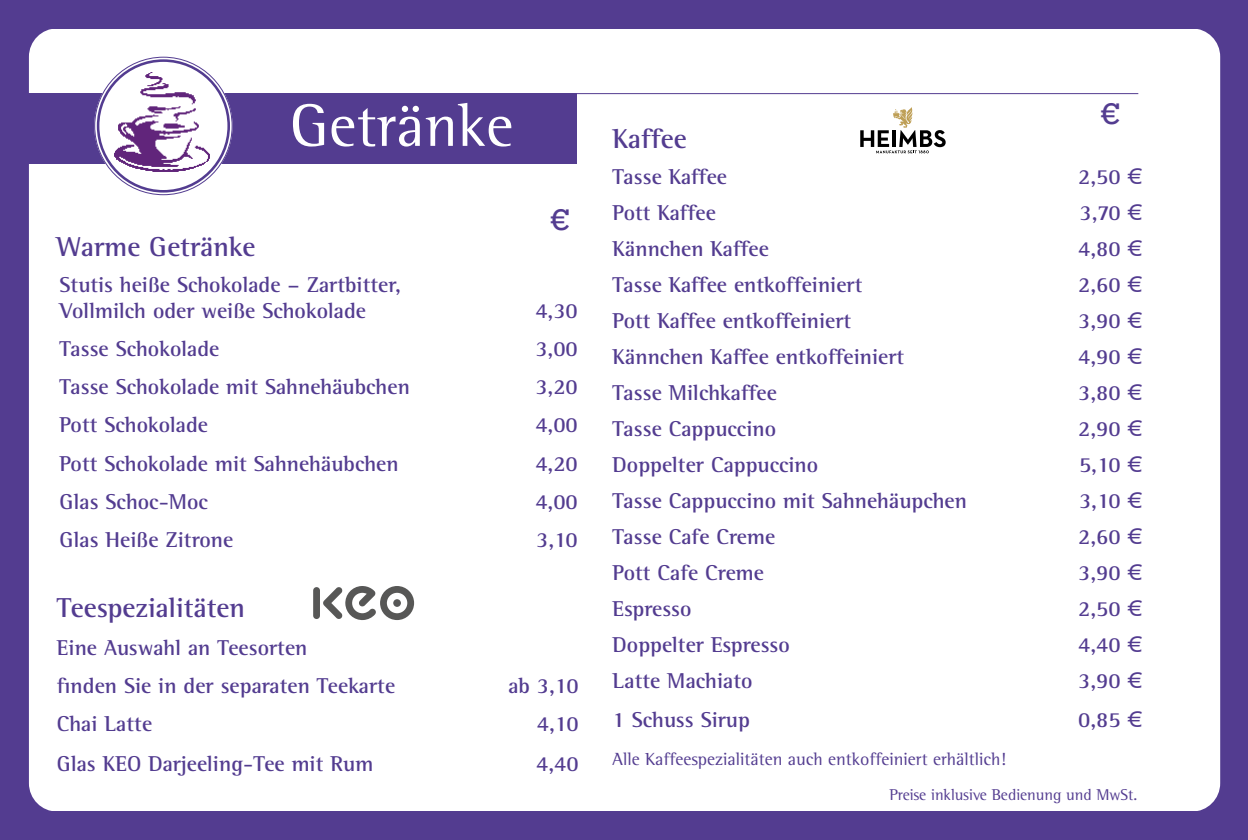
<style>
.page{position:relative;width:1248px;height:840px;background:#fff}
.page>*{position:absolute;margin:0;border:0;box-sizing:border-box;transform-origin:0 0}
.t1{font:61.4px "Rotis Semi Serif";color:#fff}
.t2{font:700 28px "Rotis Semi Serif";color:#533c90}
.t3{font:28px "Rockwell";color:#533c90}
.t4{font:700 22px/38px "Rotis Semi Serif";color:#533c90}
.t5{font:18px "Rotis Semi Serif";color:#533c90}
.t6{font:16px "Rotis Semi Serif";color:#533c90}
</style>
<div class="page">
<div style="left:0;top:0;width:1247px;height:839px;background:#533c90"></div>
<div style="left:29px;top:28px;width:1190px;height:783px;background:#fff;border-radius:28px"></div>
<hr style="left:14px;top:93px;width:1124px;height:1px;background:#533c90">
<div style="left:26px;top:93px;width:550px;height:70px;background:#533c90"></div>
<svg style="left:97px;top:59px;width:133px;height:133px"></svg>
<img style="left:114px;top:72px;width:97px;height:100px">
<div style="left:97px;top:59px;width:133px;height:133px;border:3px solid #533c90;border-radius:50%"></div>
<svg style="left:860px;top:107px;width:85px;height:46px"></svg>
<svg style="left:313px;top:586px;width:101px;height:33px"></svg>
<div style="left:393px;top:599px;width:8px;height:7px;background:#575756;border-radius:50%"></div>
<p class="t1" style="left:290px;top:89px;width:225px">Getränke</p>
<p class="t2" style="left:57px;top:229px;width:200px">Warme Getränke</p>
<p class="t4" style="left:60px;top:271px;width:343px;line-height:26px">Stutis heiße Schokolade – Zartbitter,<br>Vollmilch oder weiße Schokolade</p>
<p class="t3" style="left:549px;top:203px;width:22px">€</p>
<p class="t4" style="left:535px;top:291px;width:44px">4,30</p>
<p class="t4" style="left:60px;top:329px;width:161px">Tasse Schokolade</p>
<p class="t4" style="left:535px;top:329px;width:44px">3,00</p>
<p class="t4" style="left:60px;top:367px;width:352px">Tasse Schokolade mit Sahnehäubchen</p>
<p class="t4" style="left:535px;top:367px;width:44px">3,20</p>
<p class="t4" style="left:60px;top:405px;width:150px">Pott Schokolade</p>
<p class="t4" style="left:535px;top:405px;width:44px">4,00</p>
<p class="t4" style="left:60px;top:443px;width:340px">Pott Schokolade mit Sahnehäubchen</p>
<p class="t4" style="left:535px;top:443px;width:44px">4,20</p>
<p class="t4" style="left:60px;top:481px;width:150px">Glas Schoc-Moc</p>
<p class="t4" style="left:535px;top:481px;width:44px">4,00</p>
<p class="t4" style="left:60px;top:519px;width:175px">Glas Heiße Zitrone</p>
<p class="t4" style="left:536px;top:519px;width:43px">3,10</p>
<p class="t2" style="left:57px;top:590px;width:190px">Teespezialitäten</p>
<p class="t4" style="left:57px;top:628px;width:340px">Eine Auswahl an Teesorten<br>finden Sie in der separaten Teekarte</p>
<p class="t4" style="left:508px;top:666px;width:72px">ab 3,10</p>
<p class="t4" style="left:57px;top:704px;width:97px">Chai Latte</p>
<p class="t4" style="left:537px;top:704px;width:43px">4,10</p>
<p class="t4" style="left:57px;top:744px;width:318px">Glas KEO Darjeeling-Tee mit Rum</p>
<p class="t4" style="left:536px;top:744px;width:44px">4,40</p>
<p class="t3" style="left:1099px;top:97px;width:22px">€</p>
<p class="t2" style="left:612px;top:122px;width:76px">Kaffee</p>
<p class="t4" style="left:612px;top:157px;width:116px">Tasse Kaffee</p>
<p class="t4" style="left:1078px;top:157px;width:58px">2,50 €</p>
<p class="t4" style="left:612px;top:193px;width:105px">Pott Kaffee</p>
<p class="t4" style="left:1079px;top:193px;width:57px">3,70 €</p>
<p class="t4" style="left:612px;top:229px;width:158px">Kännchen Kaffee</p>
<p class="t4" style="left:1078px;top:229px;width:58px">4,80 €</p>
<p class="t4" style="left:612px;top:265px;width:251px">Tasse Kaffee entkoffeiniert</p>
<p class="t4" style="left:1078px;top:265px;width:58px">2,60 €</p>
<p class="t4" style="left:612px;top:301px;width:240px">Pott Kaffee entkoffeiniert</p>
<p class="t4" style="left:1078px;top:301px;width:58px">3,90 €</p>
<p class="t4" style="left:612px;top:337px;width:293px">Kännchen Kaffee entkoffeiniert</p>
<p class="t4" style="left:1078px;top:337px;width:58px">4,90 €</p>
<p class="t4" style="left:612px;top:373px;width:166px">Tasse Milchkaffee</p>
<p class="t4" style="left:1078px;top:373px;width:58px">3,80 €</p>
<p class="t4" style="left:612px;top:409px;width:165px">Tasse Cappuccino</p>
<p class="t4" style="left:1078px;top:409px;width:58px">2,90 €</p>
<p class="t4" style="left:612px;top:445px;width:207px">Doppelter Cappuccino</p>
<p class="t4" style="left:1078px;top:445px;width:57px">5,10 €</p>
<p class="t4" style="left:612px;top:481px;width:356px">Tasse Cappuccino mit Sahnehäupchen</p>
<p class="t4" style="left:1078px;top:481px;width:57px">3,10 €</p>
<p class="t4" style="left:612px;top:517px;width:164px">Tasse Cafe Creme</p>
<p class="t4" style="left:1078px;top:517px;width:58px">2,60 €</p>
<p class="t4" style="left:612px;top:553px;width:153px">Pott Cafe Creme</p>
<p class="t4" style="left:1078px;top:553px;width:58px">3,90 €</p>
<p class="t4" style="left:612px;top:589px;width:80px">Espresso</p>
<p class="t4" style="left:1078px;top:589px;width:58px">2,50 €</p>
<p class="t4" style="left:612px;top:625px;width:179px">Doppelter Espresso</p>
<p class="t4" style="left:1078px;top:625px;width:58px">4,40 €</p>
<p class="t4" style="left:612px;top:661px;width:141px">Latte Machiato</p>
<p class="t4" style="left:1078px;top:661px;width:58px">3,90 €</p>
<p class="t4" style="left:612px;top:699px;width:139px">1 Schuss Sirup</p>
<p class="t4" style="left:1078px;top:699px;width:44px">0,85</p>
<p class="t5" style="left:612px;top:747px;width:395px">Alle Kaffeespezialitäten auch entkoffeiniert erhältlich!</p>
<p class="t6" style="left:889px;top:784px;width:249px">Preise inklusive Bedienung und MwSt.</p>
</div>
